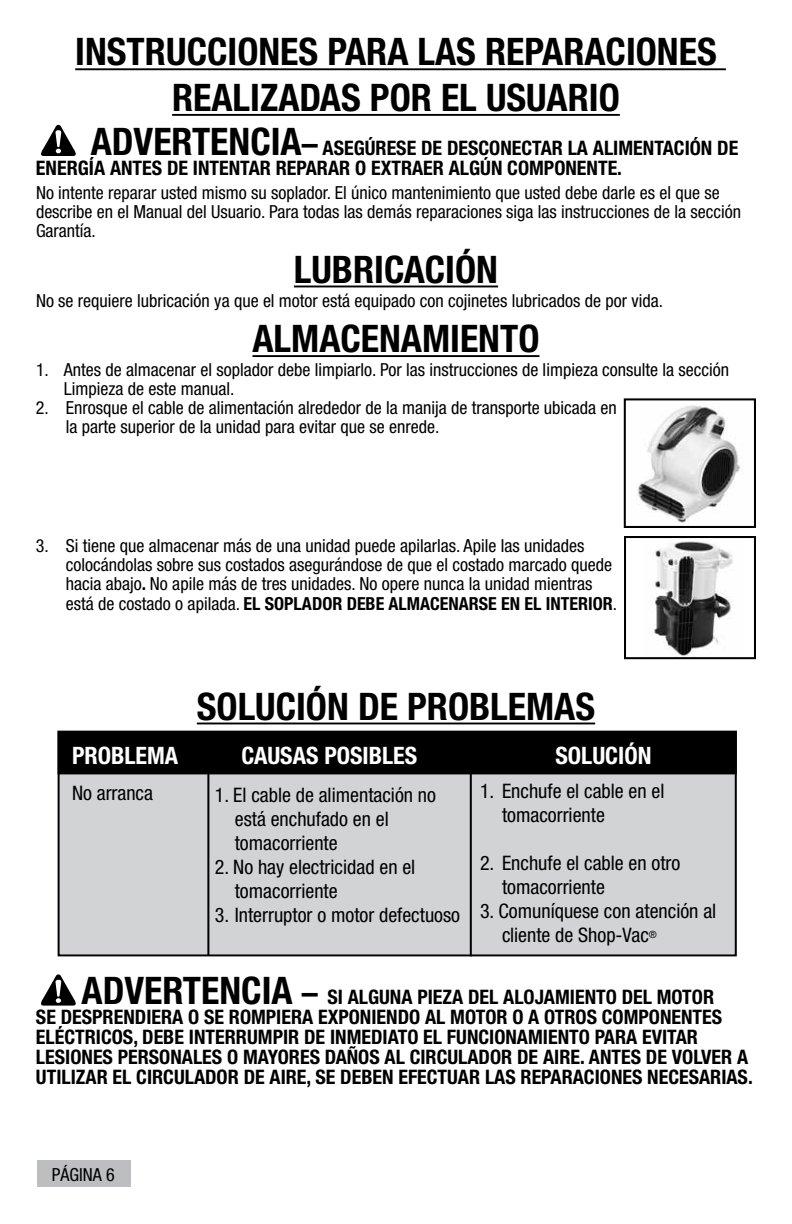
<style>
.page{position:relative;width:792px;height:1224px;background:#fff}
.page>*{position:absolute;margin:0;border:0;box-sizing:border-box;transform-origin:0 0}
.t1{font:700 condensed 38px/45.6px "Helvetica Neue";color:#000;text-align:center}
.t2{font:700 condensed 24px "Helvetica Neue";color:#fff}
.t3{font:700 condensed 20px/20px "Helvetica Neue";color:#000}
.t4{font:condensed 20px/24px "Helvetica Neue";color:#000}
.t5{font:condensed 18px/19px "Helvetica Neue";color:#000}
.s1{font-size:38px}
.s2{font-size:32px}
.s3{font-weight:700}
</style>
<div class="page">
<hr style="left:75px;top:68px;width:651px;height:2px;background:#000">
<hr style="left:172px;top:114px;width:448px;height:2px;background:#000">
<hr style="left:294px;top:286px;width:204px;height:1px;background:#000">
<hr style="left:253px;top:355px;width:286px;height:2px;background:#000">
<hr style="left:197px;top:723px;width:398px;height:1px;background:#000">
<div style="left:37px;top:1160px;width:94px;height:27px;background:#bcbec0"></div>
<svg style="left:41px;top:125px;width:35px;height:31px"></svg>
<div style="left:59px;top:774px;width:677px;height:180px;background:#d1d3d4"></div>
<div style="left:59px;top:732px;width:677px;height:41px;background:#000"></div>
<div style="left:58px;top:731px;width:679px;height:43px;border:2px solid #000"></div>
<div style="left:58px;top:731px;width:679px;height:225px;border:2px solid #000"></div>
<hr style="left:207px;top:774px;width:2px;height:182px;background:#000">
<hr style="left:470px;top:774px;width:2px;height:182px;background:#000">
<svg style="left:41px;top:974px;width:35px;height:32px"></svg>
<img style="left:652px;top:541px;width:81px;height:115px">
<div style="left:624px;top:536px;width:132px;height:123px;border:2px solid #000"></div>
<img style="left:638px;top:405px;width:103px;height:118px">
<div style="left:624px;top:398px;width:132px;height:130px;border:2px solid #000"></div>
<h1 class="t1" style="left:75px;top:29px;width:643px">INSTRUCCIONES PARA LAS REPARACIONES<br>REALIZADAS POR EL USUARIO</h1>
<p class="t3" style="left:36px;top:138px;width:704px;text-indent:55px"><span class="s1">ADVERTENCIA</span><span class="s2">–</span> ASEGÚRESE DE DESCONECTAR LA ALIMENTACIÓN DE<br>ENERGÍA ANTES DE INTENTAR REPARAR O EXTRAER ALGÚN COMPONENTE.</p>
<p class="t5" style="left:36px;top:183px;width:707px">No intente reparar usted mismo su soplador. El único mantenimiento que usted debe darle es el que se describe en el Manual del Usuario. Para todas las demás reparaciones siga las instrucciones de la sección<br>Garantía.</p>
<h1 class="t1" style="left:294px;top:246px;width:206px">LUBRICACIÓN</h1>
<p class="t5" style="left:36px;top:291px;width:629px">No se requiere lubricación ya que el motor está equipado con cojinetes lubricados de por vida.</p>
<h1 class="t1" style="left:253px;top:315px;width:288px">ALMACENAMIENTO</h1>
<p class="t5" style="left:64px;top:360px;width:667px;text-indent:-28px">1. Antes de almacenar el soplador debe limpiarlo. Por las instrucciones de limpieza consulte la sección<br>Limpieza de este manual.</p>
<p class="t5" style="left:66px;top:398px;width:552px;text-indent:-30px">2. Enrosque el cable de alimentación alrededor de la manija de transporte ubicada en la parte superior de la unidad para evitar que se enrede.</p>
<p class="t5" style="left:66px;top:536px;width:553px;text-indent:-30px">3. Si tiene que almacenar más de una unidad puede apilarlas. Apile las unidades colocándolas sobre sus costados asegurándose de que el costado marcado quede hacia abajo<span class="s3">.</span> No apile más de tres unidades. No opere nunca la unidad mientras está de costado o apilada. <span class="s3">EL SOPLADOR DEBE ALMACENARSE EN EL INTERIOR</span>.</p>
<h1 class="t1" style="left:197px;top:683px;width:400px">SOLUCIÓN DE PROBLEMAS</h1>
<h2 class="t2" style="left:72px;top:741px;width:108px">PROBLEMA</h2>
<h2 class="t2" style="left:242px;top:741px;width:177px">CAUSAS POSIBLES</h2>
<h2 class="t2" style="left:555px;top:741px;width:98px">SOLUCIÓN</h2>
<p class="t4" style="left:72px;top:781px;width:83px">No arranca</p>
<p class="t4" style="left:502px;top:779px;width:164px;text-indent:-22px">1. Enchufe el cable en el tomacorriente</p>
<p class="t4" style="left:502px;top:851px;width:180px;text-indent:-22px">2. Enchufe el cable en otro tomacorriente</p>
<p class="t4" style="left:502px;top:899px;width:216px;text-indent:-22px">3. Comuníquese con atención al cliente de Shop-Vac<sup>®</sup></p>
<p class="t3" style="left:36px;top:987px;width:718px;text-indent:46px"><span class="s1">ADVERTENCIA</span> <span class="s2">–</span> SI ALGUNA PIEZA DEL ALOJAMIENTO DEL MOTOR<br>SE DESPRENDIERA O SE ROMPIERA EXPONIENDO AL MOTOR O A OTROS COMPONENTES ELÉCTRICOS, DEBE INTERRUMPIR DE INMEDIATO EL FUNCIONAMIENTO PARA EVITAR LESIONES PERSONALES O MAYORES DAÑOS AL CIRCULADOR DE AIRE. ANTES DE VOLVER A UTILIZAR EL CIRCULADOR DE AIRE, SE DEBEN EFECTUAR LAS REPARACIONES NECESARIAS.</p>
<p class="t4" style="left:235px;top:783px;width:203px;text-indent:-20px">1. El cable de alimentación no está enchufado en el tomacorriente</p>
<p class="t4" style="left:235px;top:855px;width:182px;text-indent:-20px">2. No hay electricidad en el tomacorriente</p>
<p class="t4" style="left:215px;top:903px;width:247px">3. Interruptor o motor defectuoso</p>
<p class="t5" style="left:52px;top:1165px;width:64px">PÁGINA 6</p>
</div>
